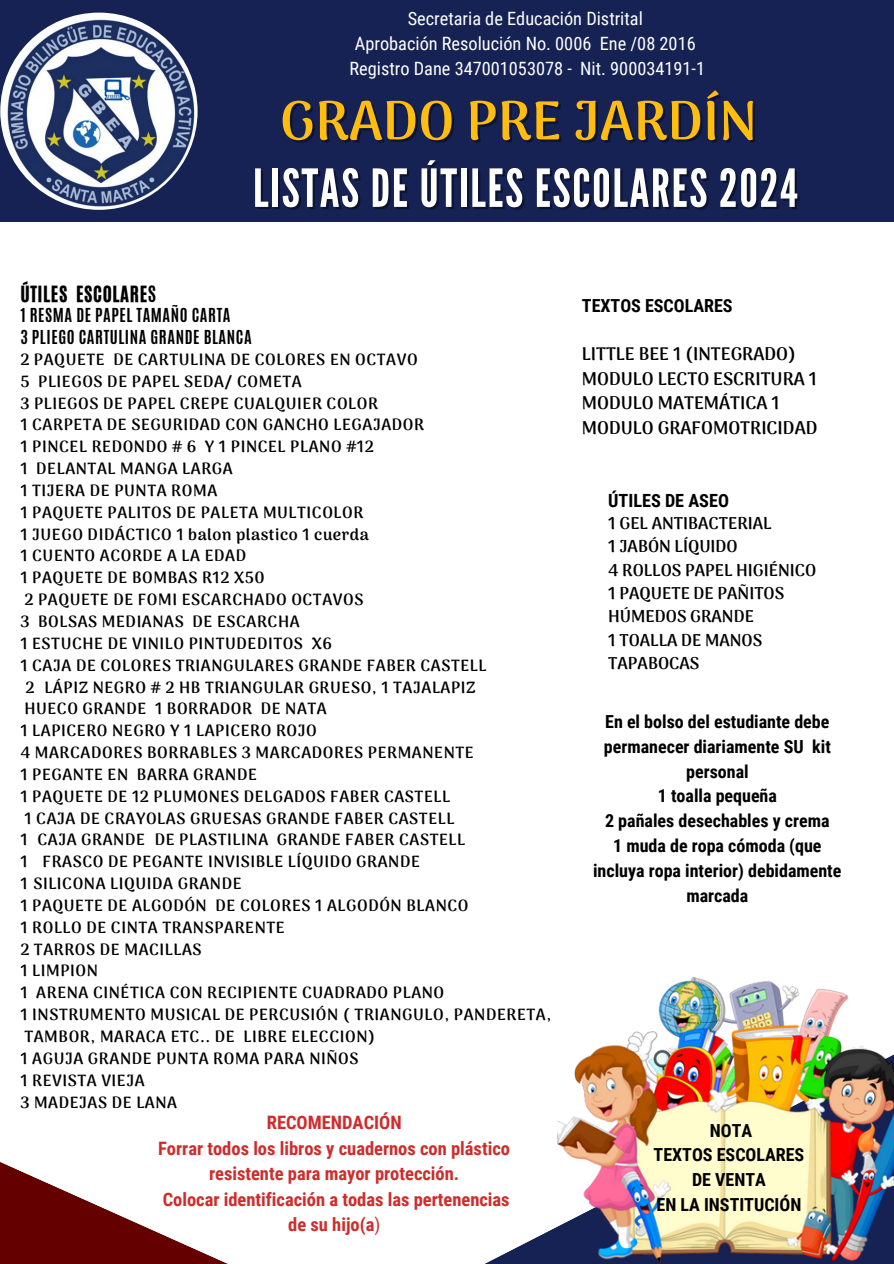
<style>
.page{position:relative;width:894px;height:1264px;background:#fff}
.page>*{position:absolute;margin:0;border:0;box-sizing:border-box;transform-origin:0 0}
.t1{font:800 54.6px "Arima Madurai";color:#ffbd0d}
.t2{font:52.35px "League Gothic";letter-spacing:.035em;color:#fff}
.t3{font:18.75px "CA Generated";letter-spacing:.035em;color:#000}
.t4{font:700 18.45px/25.3px "Roboto Condensed";color:#cf2c2c;text-align:center}
.t5{font:18.3px "Roboto Condensed";color:#fff}
.t6{font:700 18.15px "Roboto Condensed";color:#000}
.t7{font:700 18px/24.8px "Roboto Condensed";color:#000;text-align:center}
.t8{font:800 18px "Arima Madurai";color:#000}
.t9{font:800 16.8px/23.4px "Arima Madurai";color:#000}
.t10{font:800 16.05px "Arima Madurai";letter-spacing:.035em;color:#000}
.t11{font:700 16.05px "Antonio";letter-spacing:.035em;color:#000}
.s1{color:rgb(0 0 0/.4)}
.s2{font-family:"Antonio";font-weight:700}
.s3{font-weight:400}
</style>
<div class="page">
<svg style="left:0;top:1162px;width:226px;height:101px"></svg>
<svg style="left:486px;top:1227px;width:71px;height:36px"></svg>
<img style="left:557px;top:977px;width:336px;height:286px">
<div style="left:0;top:0;width:893px;height:222px;background:#152253"></div>
<img style="left:0;top:13px;width:197px;height:197px;border-radius:50%">
<p class="t5" style="left:407px;top:8px;width:236px">Secretaria de Educación Distrital</p>
<p class="t5" style="left:355px;top:33px;width:342px">Aprobación Resolución No. 0006 Ene /08 2016</p>
<p class="t5" style="left:349px;top:58px;width:357px">Registro Dane 347001053078 - Nit. 900034191-1</p>
<p class="t1" style="left:280px;top:89px;width:479px">GRADO PRE JARDÍN</p>
<p class="t2" style="left:255px;top:158px;width:543px"><span class="s1">L</span>ISTAS DE ÚTILES ESCOLARES 2024</p>
<p class="t3" style="left:20px;top:280px;width:137px">ÚTILES ESCOLARE<span class="s2">S</span></p>
<p class="t11" style="left:20px;top:304px;width:211px">1 RESMA DE PAPEL TAMAÑO CARTA</p>
<p class="t11" style="left:20px;top:326px;width:233px">3 PLIEGO CARTULINA GRANDE BLANCA</p>
<p class="t10" style="left:20px;top:350px;width:399px">2 PAQUETE DE CARTULINA DE COLORES EN OCTAVO</p>
<p class="t10" style="left:20px;top:372px;width:283px">5 PLIEGOS DE PAPEL SEDA/ COMETA</p>
<p class="t10" style="left:20px;top:393px;width:359px">3 PLIEGOS DE PAPEL CREPE CUALQUIER COLOR</p>
<p class="t10" style="left:20px;top:415px;width:405px">1 CARPETA DE SEGURIDAD CON GANCHO LEGAJADOR</p>
<p class="t10" style="left:20px;top:437px;width:355px">1 PINCEL REDONDO # 6 Y 1 PINCEL PLANO #12</p>
<p class="t10" style="left:20px;top:459px;width:214px">1 DELANTAL MANGA LARGA</p>
<p class="t10" style="left:20px;top:481px;width:198px">1 TIJERA DE PUNTA ROMA</p>
<p class="t10" style="left:20px;top:503px;width:344px">1 PAQUETE PALITOS DE PALETA MULTICOLOR</p>
<p class="t10" style="left:20px;top:524px;width:350px">1 JUEGO DIDÁCTICO 1 balon plastico 1 cuerda</p>
<p class="t10" style="left:20px;top:546px;width:227px">1 CUENTO ACORDE A LA EDAD</p>
<p class="t10" style="left:20px;top:568px;width:246px">1 PAQUETE DE BOMBAS R12 X50</p>
<p class="t10" style="left:24px;top:590px;width:340px">2 PAQUETE DE FOMI ESCARCHADO OCTAVOS</p>
<p class="t10" style="left:20px;top:612px;width:281px">3 BOLSAS MEDIANAS DE ESCARCHA</p>
<p class="t10" style="left:20px;top:634px;width:313px">1 ESTUCHE DE VINILO PINTUDEDITOS X6</p>
<p class="t10" style="left:20px;top:655px;width:467px">1 CAJA DE COLORES TRIANGULARES GRANDE FABER CASTELL</p>
<p class="t10" style="left:26px;top:677px;width:451px">2 LÁPIZ NEGRO # 2 HB TRIANGULAR GRUESO, 1 TAJALAPIZ</p>
<p class="t10" style="left:24px;top:699px;width:304px">HUECO GRANDE 1 BORRADOR DE NATA</p>
<p class="t10" style="left:20px;top:721px;width:298px">1 LAPICERO NEGRO Y 1 LAPICERO ROJO</p>
<p class="t10" style="left:20px;top:743px;width:454px">4 MARCADORES BORRABLES 3 MARCADORES PERMANENTE</p>
<p class="t10" style="left:20px;top:765px;width:238px">1 PEGANTE EN BARRA GRANDE</p>
<p class="t10" style="left:20px;top:786px;width:431px">1 PAQUETE DE 12 PLUMONES DELGADOS FABER CASTELL</p>
<p class="t10" style="left:24px;top:808px;width:431px">1 CAJA DE CRAYOLAS GRUESAS GRANDE FABER CASTELL</p>
<p class="t10" style="left:20px;top:830px;width:446px">1 CAJA GRANDE DE PLASTILINA GRANDE FABER CASTELL</p>
<p class="t10" style="left:20px;top:852px;width:401px">1 FRASCO DE PEGANTE INVISIBLE LÍQUIDO GRANDE</p>
<p class="t10" style="left:20px;top:874px;width:223px">1 SILICONA LIQUIDA GRANDE</p>
<p class="t10" style="left:20px;top:896px;width:449px">1 PAQUETE DE ALGODÓN DE COLORES 1 ALGODÓN BLANCO</p>
<p class="t10" style="left:20px;top:917px;width:266px">1 ROLLO DE CINTA TRANSPARENTE</p>
<p class="t10" style="left:20px;top:939px;width:183px">2 TARROS DE MACILLAS</p>
<p class="t10" style="left:20px;top:961px;width:79px">1 LIMPION</p>
<p class="t10" style="left:20px;top:983px;width:425px">1 ARENA CINÉTICA CON RECIPIENTE CUADRADO PLANO</p>
<p class="t10" style="left:20px;top:1005px;width:532px">1 INSTRUMENTO MUSICAL DE PERCUSIÓN ( TRIANGULO, PANDERETA,</p>
<p class="t10" style="left:24px;top:1027px;width:352px">TAMBOR, MARACA ETC.. DE LIBRE ELECCION)</p>
<p class="t10" style="left:20px;top:1048px;width:339px">1 AGUJA GRANDE PUNTA ROMA PARA NIÑOS</p>
<p class="t10" style="left:20px;top:1070px;width:126px">1 REVISTA VIEJA</p>
<p class="t10" style="left:20px;top:1092px;width:158px">3 MADEJAS DE LANA</p>
<p class="t4" style="left:267px;top:1110px;width:136px">RECOMENDACIÓN</p>
<p class="t4" style="left:158px;top:1135px;width:353px">Forrar todos los libros y cuadernos con plástico resistente para mayor protección.</p>
<p class="t4" style="left:163px;top:1186px;width:348px">Colocar identificación a todas las pertenencias de su hijo(a<span class="s3">)</span></p>
<p class="t7" style="left:581px;top:293px;width:152px">TEXTOS ESCOLARES</p>
<p class="t8" style="left:581px;top:343px;width:216px">LITTLE BEE 1 (INTEGRADO)</p>
<p class="t8" style="left:581px;top:368px;width:236px">MODULO LECTO ESCRITURA 1</p>
<p class="t8" style="left:581px;top:393px;width:199px">MODULO MATEMÁTICA 1</p>
<p class="t8" style="left:581px;top:417px;width:237px">MODULO GRAFOMOTRICIDAD</p>
<p class="t6" style="left:608px;top:489px;width:122px">ÚTILES DE ASEO</p>
<p class="t9" style="left:608px;top:511px;width:165px">1 GEL ANTIBACTERIAL</p>
<p class="t9" style="left:608px;top:535px;width:131px">1 JABÓN LÍQUIDO</p>
<p class="t9" style="left:608px;top:558px;width:209px">4 ROLLOS PAPEL HIGIÉNICO</p>
<p class="t9" style="left:608px;top:581px;width:177px">1 PAQUETE DE PAÑITOS<br>HÚMEDOS GRANDE</p>
<p class="t9" style="left:608px;top:628px;width:155px">1 TOALLA DE MANOS</p>
<p class="t9" style="left:608px;top:651px;width:93px">TAPABOCAS</p>
<p class="t7" style="left:603px;top:709px;width:228px">En el bolso del estudiante debe permanecer diariamente SU kit personal</p>
<p class="t7" style="left:657px;top:784px;width:121px">1 toalla pequeña</p>
<p class="t7" style="left:605px;top:808px;width:226px">2 pañales desechables y crema</p>
<p class="t7" style="left:593px;top:833px;width:250px">1 muda de ropa cómoda (que incluya ropa interior) debidamente marcada</p>
<p class="t7" style="left:709px;top:1118px;width:44px">NOTA</p>
<p class="t7" style="left:653px;top:1142px;width:152px">TEXTOS ESCOLARES</p>
<p class="t7" style="left:691px;top:1167px;width:75px">DE VENTA</p>
<p class="t7" style="left:656px;top:1192px;width:146px">EN LA INSTITUCIÓN</p>
</div>
